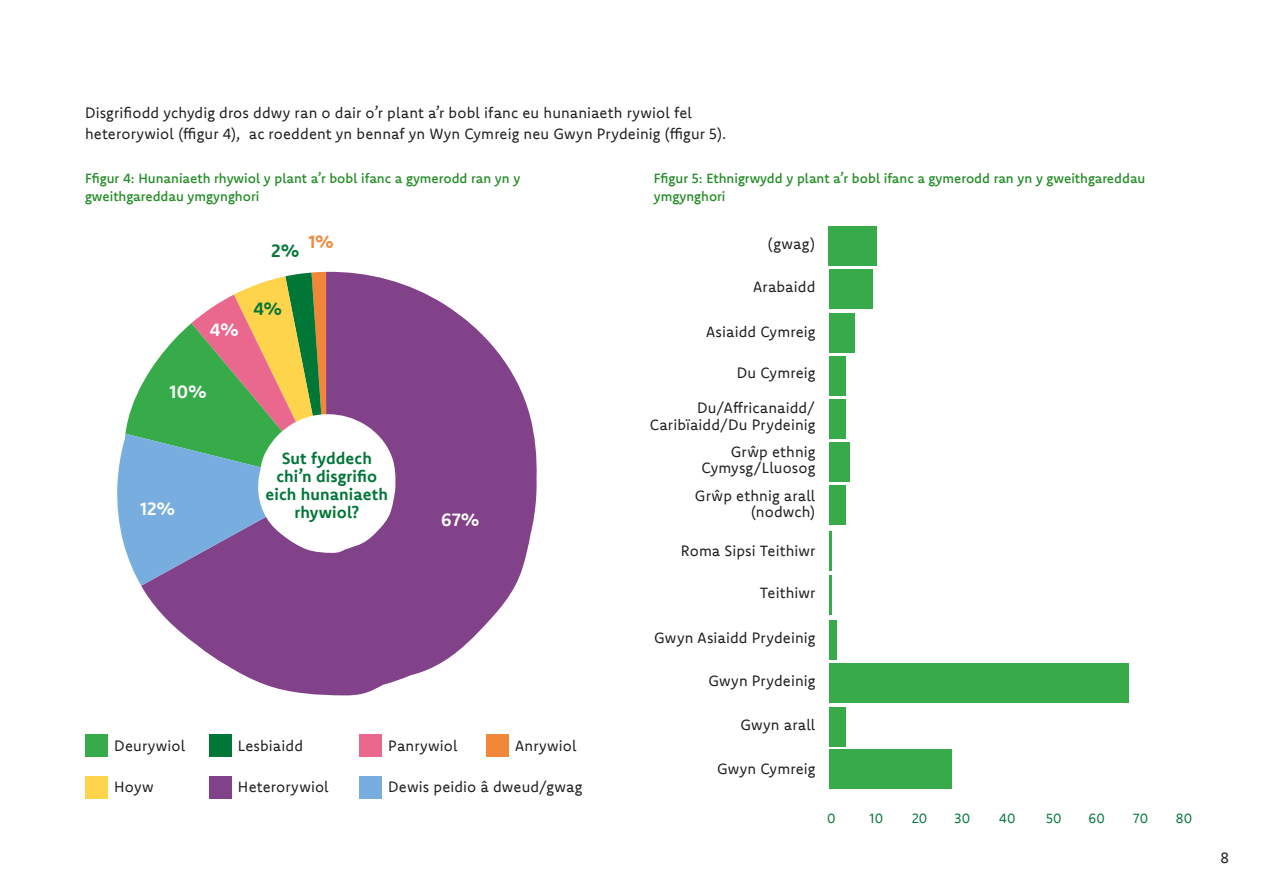
<style>
.page{position:relative;width:1263px;height:893px;background:#fff}
.page>*{position:absolute;margin:0;border:0;box-sizing:border-box;transform-origin:0 0}
.t1{font:700 18px "Komet";color:#fff}
.t2{font:700 18px "Komet";color:#007637}
.t3{font:700 18px "Komet";color:#f18739}
.t4{font:700 16.35px/18px "Komet";letter-spacing:.005em;color:#007637;text-align:center}
.t5{font:15px/16.5px "Komet";letter-spacing:.005em;color:#1d1d1b;text-align:right}
.t6{font:500 13.5px/18px "Komet";color:#228c25}
.t7{font:13.5px "Komet";letter-spacing:.02em;color:#007637}
</style>
<div class="page">
<div style="left:85px;top:734px;width:23px;height:23px;background:#37ab49"></div>
<div style="left:359px;top:734px;width:23px;height:23px;background:#ea688e"></div>
<div style="left:85px;top:776px;width:23px;height:22px;background:#ffd44d"></div>
<div style="left:486px;top:734px;width:23px;height:23px;background:#f18739"></div>
<div style="left:209px;top:734px;width:23px;height:23px;background:#007637"></div>
<div style="left:359px;top:776px;width:23px;height:22px;background:#78aedf"></div>
<div style="left:209px;top:776px;width:23px;height:22px;background:#82428a"></div>
<svg style="left:141px;top:271px;width:396px;height:424px;fill:#82428a"></svg>
<svg style="left:117px;top:272px;width:279px;height:314px"></svg>
<div style="left:829px;top:750px;width:122px;height:39px;background:#37ab49"></div>
<div style="left:829px;top:664px;width:299px;height:39px;background:#37ab49"></div>
<hr style="left:829px;top:576px;width:3px;height:39px;background:#37ab49">
<div style="left:829px;top:313px;width:25px;height:39px;background:#37ab49"></div>
<div style="left:829px;top:226px;width:48px;height:39px;background:#37ab49"></div>
<div style="left:829px;top:707px;width:16px;height:40px;background:#37ab49"></div>
<div style="left:829px;top:621px;width:7px;height:39px;background:#37ab49"></div>
<hr style="left:829px;top:531px;width:3px;height:39px;background:#37ab49">
<div style="left:829px;top:442px;width:21px;height:39px;background:#37ab49"></div>
<div style="left:829px;top:356px;width:16px;height:39px;background:#37ab49"></div>
<div style="left:829px;top:269px;width:43px;height:39px;background:#37ab49"></div>
<div style="left:829px;top:485px;width:16px;height:39px;background:#37ab49"></div>
<div style="left:829px;top:399px;width:16px;height:39px;background:#37ab49"></div>
<p class="t5" style="left:85px;top:101px;width:643px;line-height:21px;text-align:left">Disgrifiodd ychydig dros ddwy ran o dair o’r plant a’r bobl ifanc eu hunaniaeth rywiol fel heterorywiol (ffigur 4), ac roeddent yn bennaf yn Wyn Cymreig neu Gwyn Prydeinig (ffigur 5).</p>
<p class="t6" style="left:85px;top:169px;width:437px">Ffigur 4: Hunaniaeth rhywiol y plant a’r bobl ifanc a gymerodd ran yn y gweithgareddau ymgynghori</p>
<p class="t6" style="left:654px;top:169px;width:493px">Ffigur 5: Ethnigrwydd y plant a’r bobl ifanc a gymerodd ran yn y gweithgareddau ymgynghori</p>
<p class="t2" style="left:272px;top:239px;width:29px">2%</p>
<p class="t3" style="left:308px;top:230px;width:27px">1%</p>
<p class="t1" style="left:210px;top:318px;width:30px">4%</p>
<p class="t2" style="left:253px;top:297px;width:30px">4%</p>
<p class="t1" style="left:169px;top:380px;width:39px">10%</p>
<p class="t1" style="left:140px;top:497px;width:37px">12%</p>
<p class="t4" style="left:266px;top:449px;width:124px">Sut fyddech chi’n disgrifio eich hunaniaeth rhywiol?</p>
<p class="t1" style="left:441px;top:508px;width:40px">67%</p>
<p class="t5" style="left:238px;top:737px;width:67px">Lesbiaidd</p>
<p class="t5" style="left:515px;top:737px;width:63px">Anrywiol</p>
<p class="t5" style="left:238px;top:778px;width:92px">Heterorywiol</p>
<p class="t5" style="left:388px;top:778px;width:196px">Dewis peidio â dweud/gwag</p>
<p class="t5" style="left:114px;top:737px;width:72px">Deurywiol</p>
<p class="t5" style="left:388px;top:737px;width:71px">Panrywiol</p>
<p class="t5" style="left:114px;top:778px;width:41px">Hoyw</p>
<p class="t5" style="left:767px;top:235px;width:49px">(gwag)</p>
<p class="t5" style="left:753px;top:278px;width:64px">Arabaidd</p>
<p class="t5" style="left:706px;top:323px;width:111px">Asiaidd Cymreig</p>
<p class="t5" style="left:737px;top:364px;width:80px">Du Cymreig</p>
<p class="t5" style="left:650px;top:399px;width:167px">Du/Affricanaidd/<br>Caribïaidd/Du Prydeinig</p>
<p class="t5" style="left:701px;top:443px;width:115px">Grŵp ethnig<br>Cymysg/Lluosog</p>
<p class="t5" style="left:695px;top:487px;width:122px">Grŵp ethnig arall (nodwch)</p>
<p class="t5" style="left:681px;top:542px;width:136px">Roma Sipsi Teithiwr</p>
<p class="t5" style="left:760px;top:584px;width:57px">Teithiwr</p>
<p class="t5" style="left:654px;top:629px;width:163px">Gwyn Asiaidd Prydeinig</p>
<p class="t5" style="left:708px;top:672px;width:108px">Gwyn Prydeinig</p>
<p class="t5" style="left:740px;top:716px;width:76px">Gwyn arall</p>
<p class="t5" style="left:717px;top:760px;width:100px">Gwyn Cymreig</p>
<p class="t7" style="left:827px;top:809px;width:10px">0</p>
<p class="t7" style="left:869px;top:809px;width:15px">10</p>
<p class="t7" style="left:912px;top:809px;width:17px">20</p>
<p class="t7" style="left:954px;top:809px;width:17px">30</p>
<p class="t7" style="left:999px;top:809px;width:18px">40</p>
<p class="t7" style="left:1046px;top:809px;width:17px">50</p>
<p class="t7" style="left:1088px;top:809px;width:18px">60</p>
<p class="t7" style="left:1133px;top:809px;width:16px">70</p>
<p class="t7" style="left:1176px;top:809px;width:18px">80</p>
<p class="t5" style="left:1220px;top:849px;width:10px">8</p>
</div>
